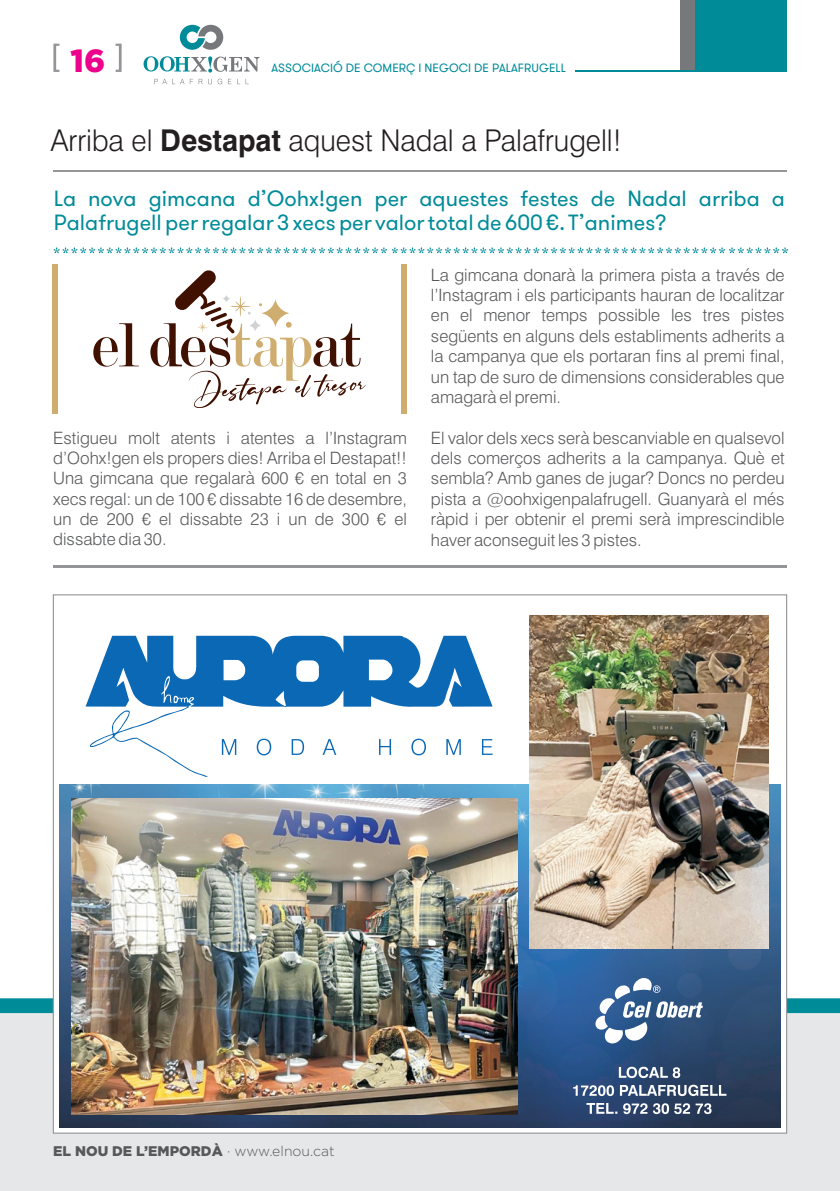
<style>
.page{position:relative;width:840px;height:1191px;background:#fff}
.page>*{position:absolute;margin:0;border:0;box-sizing:border-box;transform-origin:0 0}
.t1{font:32px "Gotham";color:#ed028c}
.t2{font:300 30px "Swiss 721 BT";color:#231f20;scale:.95 1}
.t3{font:22px/23.4px "GT Walsheim Pro";color:#008b99}
.t4{font:300 17px/20.4px "Swiss 721 BT";color:#57585a;text-align:justify}
.t5{font:14px "Gotham";color:#57585a}
.t6{font:12px "GT Walsheim Pro";color:#008b99}
.s1{font-weight:700}
</style>
<div class="page">
<div style="left:0;top:1043px;width:839px;height:148px;background:#e6e7e9"></div>
<svg style="left:53px;top:44px;width:6px;height:28px"></svg>
<svg style="left:115px;top:44px;width:6px;height:28px"></svg>
<div style="left:693px;top:0;width:93px;height:71px;background:#008b99"></div>
<div style="left:679px;top:0;width:15px;height:71px;background:#76787b"></div>
<hr style="left:574px;top:71px;width:212px;height:1px;background:#008b99">
<hr style="left:53px;top:565px;width:733px;height:3px;background:#939598">
<svg style="left:143px;top:56px;width:116px;height:17px"></svg>
<svg style="left:180px;top:25px;width:43px;height:25px"></svg>
<svg style="left:154px;top:79px;width:94px;height:5px"></svg>
<svg style="left:52px;top:594px;width:735px;height:540px"></svg>
<hr style="left:53px;top:170px;width:733px;height:1px;background:#939598">
<svg style="left:54px;top:247px;width:733px;height:6px"></svg>
<img style="left:59px;top:783px;width:721px;height:344px">
<img style="left:71px;top:798px;width:446px;height:316px">
<div style="left:59px;top:600px;width:721px;height:183px;background:#fff"></div>
<svg style="left:86px;top:636px;width:406px;height:141px"></svg>
<img style="left:0;top:978px;width:839px;height:65px">
<svg style="left:573px;top:1066px;width:153px;height:48px;background:#546989"></svg>
<img style="left:529px;top:615px;width:239px;height:333px">
<svg style="left:222px;top:738px;width:270px;height:17px"></svg>
<div style="left:53px;top:264px;width:5px;height:150px;background:#cfad6f"></div>
<svg style="left:93px;top:323px;width:46px;height:44px"></svg>
<svg style="left:150px;top:270px;width:216px;height:138px"></svg>
<div style="left:401px;top:264px;width:5px;height:150px;background:#cfad6f"></div>
<h1 class="t1" style="left:71px;top:48px;width:36px">16</h1>
<p class="t6" style="left:271px;top:63px;width:295px">ASSOCIACIÓ DE COMERÇ I NEGOCI DE PALAFRUGELL</p>
<h2 class="t2" style="left:51px;top:128px;width:602px">Arriba el <span class="s1">Destapat</span> aquest Nadal a Palafrugell!</h2>
<p class="t3" style="left:54px;top:189px;width:732px">La nova gimcana d’Oohx!gen per aquestes festes de Nadal arriba a<br>Palafrugell per regalar 3 xecs per valor total de 600 €. T’animes?</p>
<p class="t4" style="left:53px;top:429px;width:355px">Estigueu molt atents i atentes a l’Instagram d’Oohx!gen els propers dies! Arriba el Destapat!!<br>Una gimcana que regalarà 600 € en total en 3 xecs regal: un de 100 € dissabte 16 de desembre, un de 200 € el dissabte 23 i un de 300 € el dissabte dia 30.</p>
<p class="t4" style="left:431px;top:266px;width:355px">La gimcana donarà la primera pista a través de l’Instagram i els participants hauran de localitzar en el menor temps possible les tres pistes següents en alguns dels establiments adherits a la campanya que els portaran fins al premi final, un tap de suro de dimensions considerables que amagarà el premi.</p>
<p class="t4" style="left:430px;top:429px;width:355px">El valor dels xecs serà bescanviable en qualsevol dels comerços adherits a la campanya. Què et sembla? Amb ganes de jugar? Doncs no perdeu pista a @oohxigenpalafrugell. Guanyarà el més ràpid i per obtenir el premi serà imprescindible haver aconseguit les 3 pistes.</p>
<p class="t5" style="left:53px;top:1145px;width:283px">EL NOU DE L’EMPORDÀ · www.elnou.cat</p>
</div>
